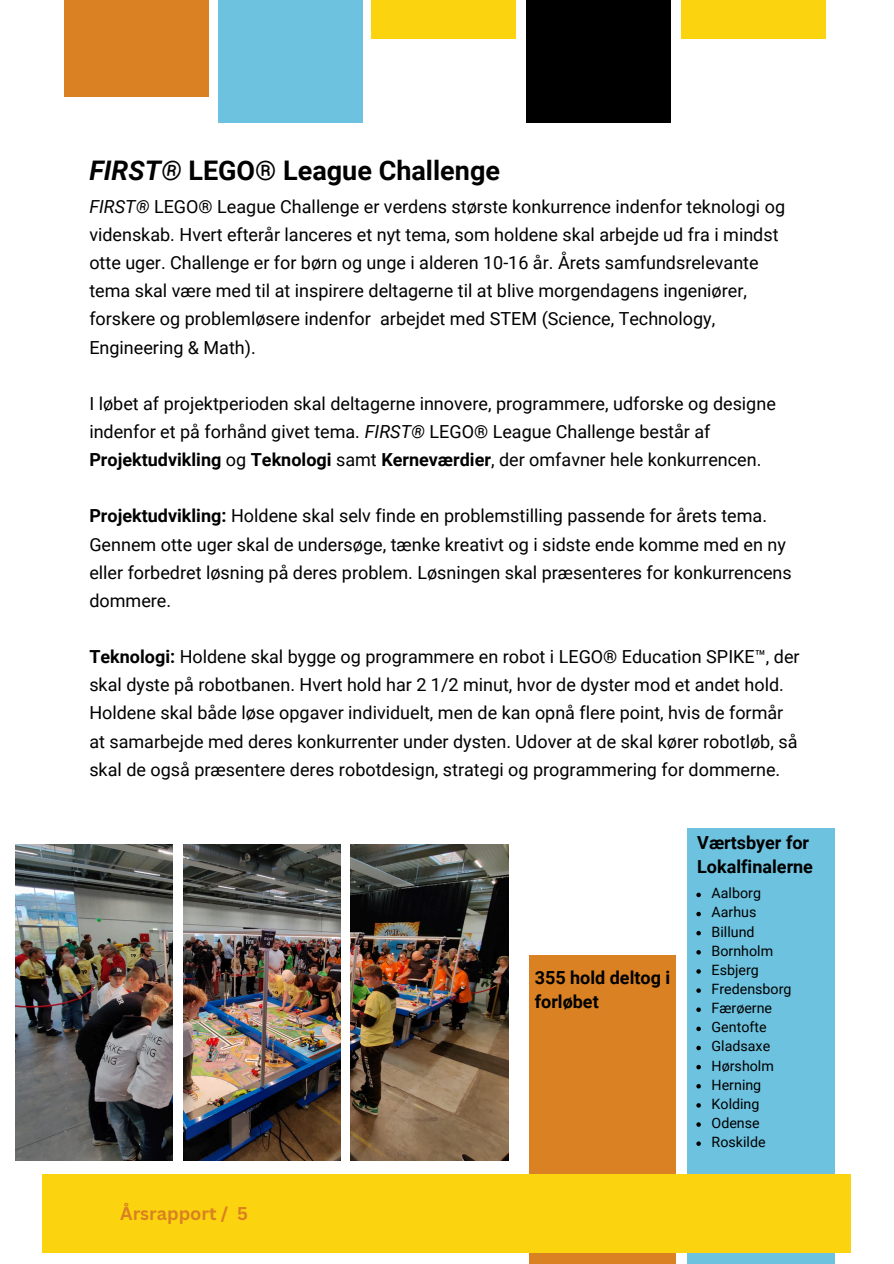
<style>
.page{position:relative;width:894px;height:1264px;background:#fff}
.page>*{position:absolute;margin:0;border:0;box-sizing:border-box;transform-origin:0 0}
.t1{font:700 27px "Roboto";color:#010101}
.t2{font:18px/28.2px "Roboto";color:#010101}
.t3{font:700 18px/24.8px "Roboto";color:#000}
.t4{font:700 18px "Canva Sans";color:#d98123}
.t5{font:14.25px "Roboto";color:#000}
.s1{font-style:italic}
.s2{font-weight:700}
</style>
<div class="page">
<img style="left:15px;top:844px;width:158px;height:316px">
<img style="left:183px;top:844px;width:157px;height:316px">
<img style="left:351px;top:844px;width:157px;height:316px">
<div style="left:529px;top:954px;width:146px;height:309px;background:#d98123"></div>
<div style="left:687px;top:828px;width:148px;height:435px;background:#6cc2df"></div>
<div style="left:42px;top:1174px;width:808px;height:78px;background:#fbd30e"></div>
<svg style="left:696px;top:892px;width:4px;height:5px"></svg>
<svg style="left:696px;top:911px;width:4px;height:5px"></svg>
<svg style="left:696px;top:931px;width:4px;height:4px"></svg>
<svg style="left:696px;top:950px;width:4px;height:4px"></svg>
<svg style="left:696px;top:969px;width:4px;height:4px"></svg>
<svg style="left:696px;top:988px;width:4px;height:4px"></svg>
<svg style="left:696px;top:1007px;width:4px;height:4px"></svg>
<svg style="left:696px;top:1026px;width:4px;height:5px"></svg>
<svg style="left:696px;top:1045px;width:4px;height:5px"></svg>
<svg style="left:696px;top:1064px;width:4px;height:5px"></svg>
<svg style="left:696px;top:1084px;width:4px;height:4px"></svg>
<svg style="left:696px;top:1103px;width:4px;height:4px"></svg>
<svg style="left:696px;top:1122px;width:4px;height:4px"></svg>
<svg style="left:696px;top:1141px;width:4px;height:4px"></svg>
<div style="left:65px;top:0;width:144px;height:96px;background:#d98123"></div>
<div style="left:218px;top:0;width:144px;height:123px;background:#6cc2df"></div>
<div style="left:371px;top:0;width:144px;height:39px;background:#fbd30e"></div>
<div style="left:680px;top:0;width:145px;height:39px;background:#fbd30e"></div>
<div style="left:526px;top:0;width:144px;height:123px;background:#000"></div>
<h2 class="t1" style="left:89px;top:155px;width:412px"><span class="s1">FIRST®</span> LEGO® League Challenge</h2>
<h2 class="t2" style="left:89px;top:193px;width:697px"><span class="s1">FIRST®</span> LEGO® League Challenge er verdens største konkurrence indenfor teknologi og videnskab. Hvert efterår lanceres et nyt tema, som holdene skal arbejde ud fra i mindst otte uger. Challenge er for børn og unge i alderen 10-16 år. Årets samfundsrelevante tema skal være med til at inspirere deltagerne til at blive morgendagens ingeniører, forskere og problemløsere indenfor arbejdet med STEM (Science, Technology, Engineering &amp; Math).</h2>
<h2 class="t2" style="left:89px;top:389px;width:687px">I løbet af projektperioden skal deltagerne innovere, programmere, udforske og designe indenfor et på forhånd givet tema. <span class="s1">FIRST®</span> LEGO® League Challenge består af<br><span class="s2">Projektudvikling</span> og <span class="s2">Teknologi</span> samt <span class="s2">Kerneværdier</span>, der omfavner hele konkurrencen.</h2>
<h2 class="t2" style="left:89px;top:502px;width:703px"><span class="s2">Projektudvikling:</span> Holdene skal selv finde en problemstilling passende for årets tema.<br>Gennem otte uger skal de undersøge, tænke kreativt og i sidste ende komme med en ny eller forbedret løsning på deres problem. Løsningen skal præsenteres for konkurrencens dommere.</h2>
<h2 class="t2" style="left:89px;top:643px;width:711px"><span class="s2">Teknologi:</span> Holdene skal bygge og programmere en robot i LEGO® Education SPIKE™, der skal dyste på robotbanen. Hvert hold har 2 1/2 minut, hvor de dyster mod et andet hold.<br>Holdene skal både løse opgaver individuelt, men de kan opnå flere point, hvis de formår at samarbejde med deres konkurrenter under dysten. Udover at de skal kører robotløb, så skal de også præsentere deres robotdesign, strategi og programmering for dommerne.</h2>
<p class="t4" style="left:120px;top:1200px;width:129px">Årsrapport / 5</p>
<p class="t3" style="left:534px;top:965px;width:137px">355 hold deltog i forløbet</p>
<h1 class="t3" style="left:697px;top:830px;width:117px">Værtsbyer for<br>Lokalfinalerne</h1>
<p class="t5" style="left:711px;top:885px;width:51px">Aalborg</p>
<p class="t5" style="left:711px;top:904px;width:46px">Aarhus</p>
<p class="t5" style="left:711px;top:923px;width:44px">Billund</p>
<p class="t5" style="left:711px;top:942px;width:63px">Bornholm</p>
<p class="t5" style="left:711px;top:961px;width:49px">Esbjerg</p>
<p class="t5" style="left:711px;top:980px;width:81px">Fredensborg</p>
<p class="t5" style="left:711px;top:999px;width:62px">Færøerne</p>
<p class="t5" style="left:711px;top:1019px;width:56px">Gentofte</p>
<p class="t5" style="left:711px;top:1038px;width:60px">Gladsaxe</p>
<p class="t5" style="left:711px;top:1057px;width:64px">Hørsholm</p>
<p class="t5" style="left:711px;top:1076px;width:51px">Herning</p>
<p class="t5" style="left:711px;top:1095px;width:49px">Kolding</p>
<p class="t5" style="left:711px;top:1114px;width:50px">Odense</p>
<h1 class="t5" style="left:711px;top:1133px;width:55px">Roskilde</h1>
</div>
